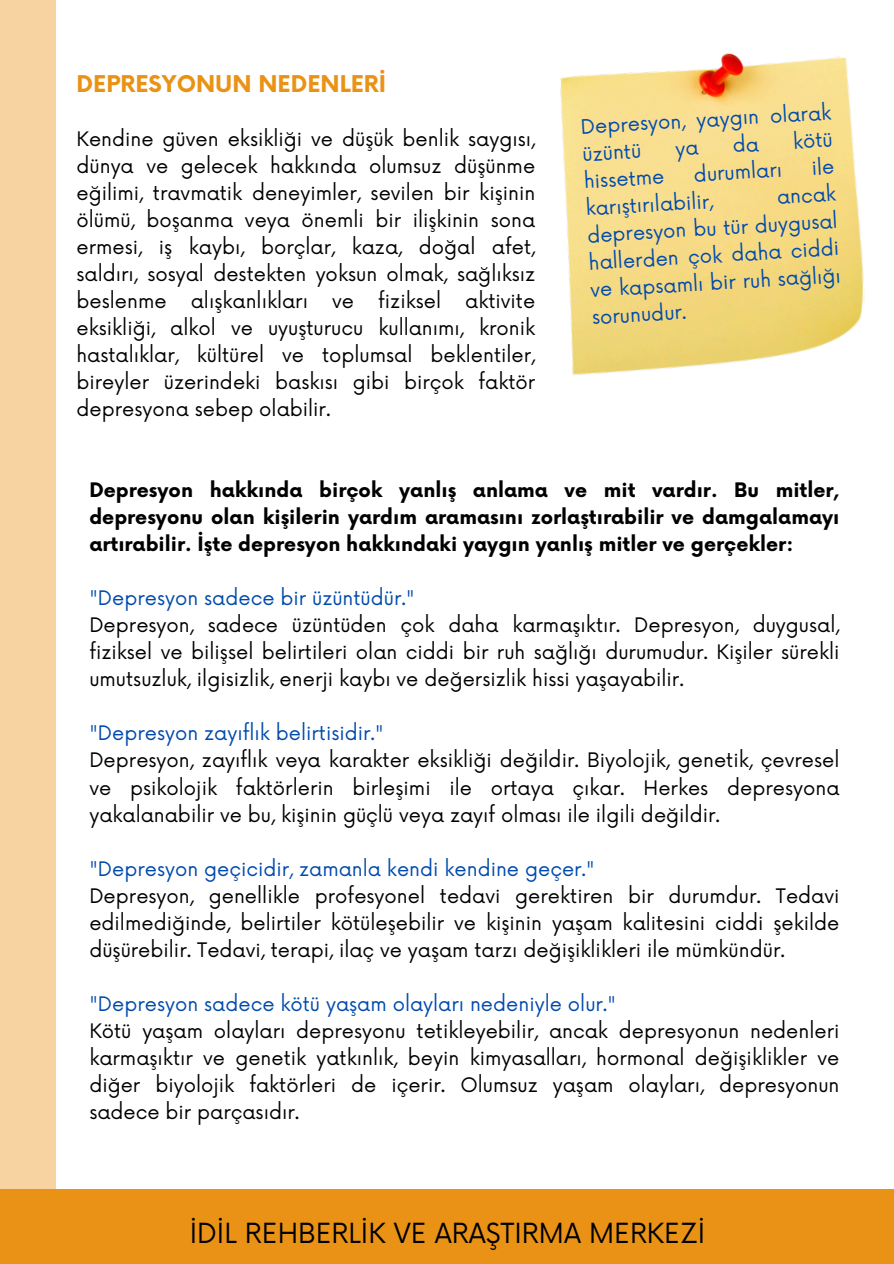
<style>
.page{position:relative;width:894px;height:1264px;background:#fff}
.page>*{position:absolute;margin:0;border:0;box-sizing:border-box;transform-origin:0 0}
.t1{font:27px "Now";color:#000}
.t2{font:700 22.5px "Now";color:#ea9215}
.t3{font:19.5px/27px "Now";color:#000}
.t4{font:19.5px/27.5px "Now";color:#004aad}
.t5{font:700 19.5px/27px "Now";color:#000;text-align:justify}
</style>
<div class="page">
<div style="left:0;top:1189px;width:893px;height:74px;background:#ea9215"></div>
<div style="left:0;top:0;width:56px;height:1248px;background:#f6d3a1"></div>
<img style="left:560px;top:53px;width:305px;height:323px">
<svg style="left:675px;top:144px;width:23px;height:17px"></svg>
<svg style="left:733px;top:133px;width:25px;height:19px"></svg>
<svg style="left:812px;top:156px;width:21px;height:19px"></svg>
<p class="t2" style="left:76px;top:72px;width:311px">DEPRESYONUN NEDENLERİ</p>
<p class="t3" style="left:76px;top:127px;width:460px;text-align:justify">Kendi ne güven eksi kliği ve düşük benli k saygısı, dünya ve gelecek hakkında olumsuz düşünme eği li mi, travmati k deneyi mler, sevi len bi r kişi ni n ölümü, boşanma veya önemli bir ilişkinin sona ermesi, iş kaybı, borçlar, kaza, doğal afet, saldırı, sosyal destekten yoksun olmak, sağlıksız beslenme alışkanlıkları ve fizi ksel aktivite eksi kliği, alkol ve uyuşturucu kullanımı, kroni k hastalıklar, kültürel ve toplumsal beklenti ler, bi reyler üzeri ndeki baskısı gi bi bi rçok faktör depresyona sebep olabi li r.</p>
<p class="t4" style="left:580px;top:113px;width:252px;rotate:-3deg">Depresyon, yaygın olarak üzüntü</p>
<p class="t4" style="left:792px;top:129px;width:41px;rotate:-3deg">kötü</p>
<p class="t4" style="left:583px;top:168px;width:82px;rotate:-3deg">hissetme</p>
<p class="t4" style="left:693px;top:162px;width:90px;rotate:-3deg">durumları</p>
<p class="t4" style="left:585px;top:195px;width:129px;rotate:-3deg">karıştırılabilir,</p>
<p class="t4" style="left:585px;top:194px;width:259px;text-indent:191px;rotate:-3deg">ancak depresyon bu tür duygusal hallerden çok daha ciddi ve kapsamlı bir ruh sağlığı sorunudur.</p>
<h3 class="t5" style="left:89px;top:478px;width:751px">Depresyon hakkında birçok yanlış anlama ve mit vardır. Bu mitler, depresyonu olan kişilerin yardım aramasını zorlaştırabilir ve damgalamayı artırabilir. İşte depresyon hakkındaki yaygın yanlış mitler ve gerçekler:</h3>
<p class="t4" style="left:89px;top:585px;width:327px">"Depresyon sadece bi r üzüntüdür."</p>
<p class="t3" style="left:89px;top:613px;width:751px">Depresyon, sadece üzüntüden çok daha karmaşıktır. Depresyon, duygusal, fizi ksel ve bilişsel belirtileri olan ciddi bir ruh sağlığı durumudur. Kişiler sürekli umutsuzluk, i lgisizli k, enerji kaybı ve değersizli k hissi yaşayabi li r.</p>
<p class="t4" style="left:89px;top:720px;width:296px">"Depresyon zayıflık beli rtisidi r."</p>
<p class="t3" style="left:89px;top:748px;width:751px;text-align:justify">Depresyon, zayıflık veya karakter eksi kliği deği ldi r. Biyoloji k, geneti k, çevresel ve psi koloji k faktörleri n bi rleşi mi i le ortaya çıkar. Herkes depresyona yakalanabilir ve bu, kişinin güçlü veya zayıf olması ile ilgili değildir.</p>
<p class="t4" style="left:89px;top:855px;width:507px">"Depresyon geçicidi r, zamanla kendi kendi ne geçer."</p>
<p class="t3" style="left:89px;top:883px;width:751px">Depresyon, genelli kle profesyonel tedavi gerekti ren bi r durumdur. Tedavi edilmediğinde, belirtiler kötüleşebilir ve kişinin yaşam kalitesini ciddi şekilde düşürebi li r. Tedavi, terapi, i laç ve yaşam tarzı değişi kli kleri i le mümkündür.</p>
<p class="t4" style="left:89px;top:990px;width:528px">"Depresyon sadece kötü yaşam olayları nedeniyle olur."</p>
<p class="t3" style="left:89px;top:1018px;width:751px">Kötü yaşam olayları depresyonu teti kleyebi li r, ancak depresyonun nedenleri karmaşıktır ve geneti k yatkınlık, beyi n ki myasalları, hormonal değişi kli kler ve diğer biyoloji k faktörleri de içeri r. Olumsuz yaşam olayları, depresyonun sadece bi r parçasıdır.</p>
<h1 class="t1" style="left:190px;top:1217px;width:517px">İDİL REHBERLİK VE ARAŞTIRMA MERKEZİ</h1>
</div>
